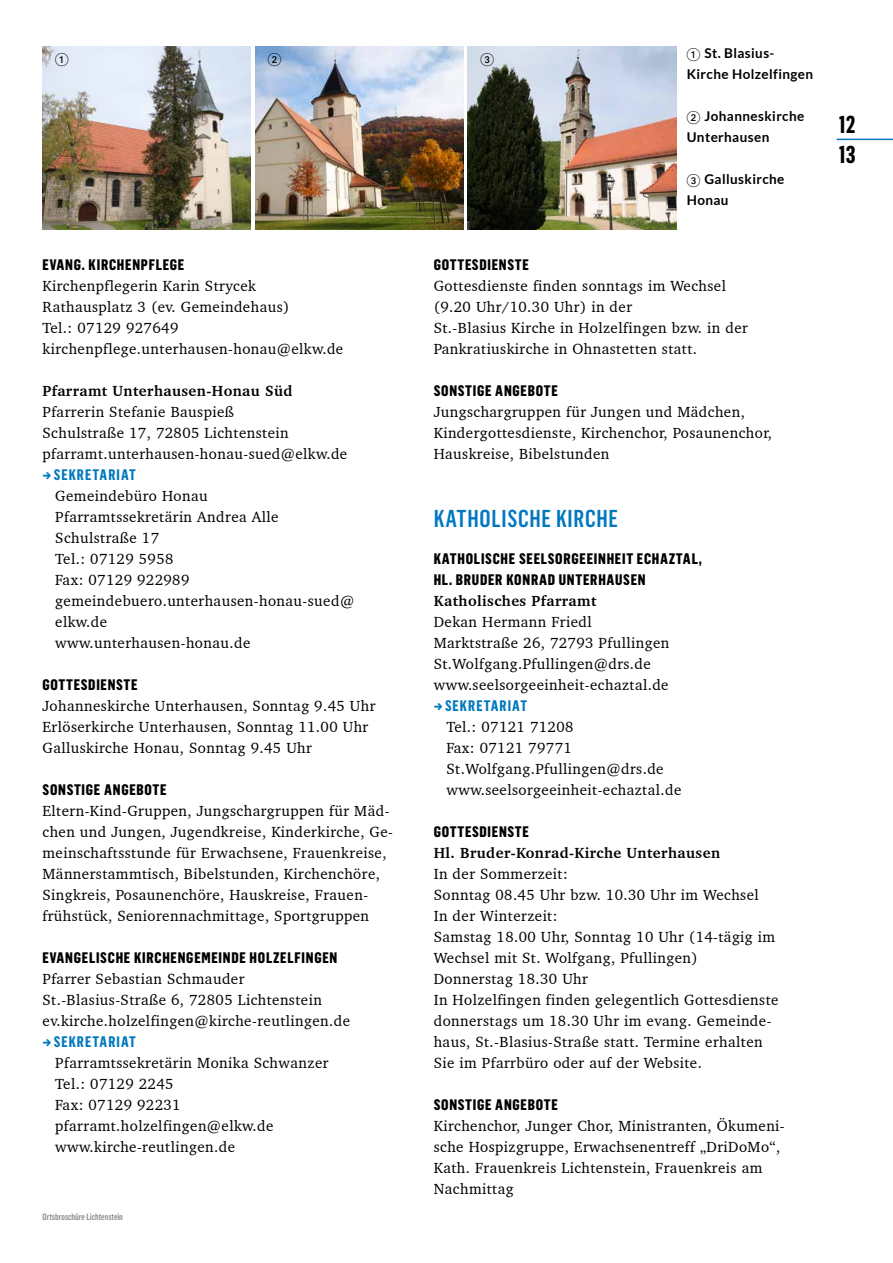
<style>
.page{position:relative;width:893px;height:1263px;background:#fff}
.page>*{position:absolute;margin:0;border:0;box-sizing:border-box;transform-origin:0 0}
.t1{font:500 24px "Flama Condensed";letter-spacing:.03em;color:#0078bf}
.t2{font:700 24px/30px "Flama Condensed";color:#000}
.t3{font:15px/21px "Charter BT Pro";letter-spacing:.03em;color:#000}
.t4{font:800 15px/21px "Flama Condensed";letter-spacing:.05em;color:#000}
.t5{font:700 15px "Charter BT Pro";letter-spacing:.03em;color:#000}
.t6{font:700 15px "Flama Condensed";letter-spacing:.07em;color:#0078bf}
.t7{font:700 13.5px/21px "Lato";letter-spacing:.03em;color:#000}
.t8{font:500 9px "Flama Condensed";color:#878786}
.s1{font-size:21px}
</style>
<div class="page">
<img style="left:255px;top:47px;width:208px;height:183px">
<img style="left:468px;top:47px;width:208px;height:183px">
<img style="left:43px;top:47px;width:208px;height:183px">
<hr style="left:837px;top:139px;width:56px;height:1px;background:#0078bf">
<svg style="left:55px;top:53px;width:14px;height:13px"></svg>
<svg style="left:268px;top:53px;width:13px;height:13px"></svg>
<svg style="left:481px;top:53px;width:13px;height:13px"></svg>
<p class="t4" style="left:43px;top:254px;width:143px">EVANG. KIRCHENPFLEGE</p>
<p class="t3" style="left:43px;top:275px;width:302px">Kirchenpflegerin Karin Strycek Rathausplatz 3 (ev. Gemeindehaus)<br>Tel.: 07129 927649 kirchenpflege.unterhausen-honau@elkw.de</p>
<p class="t5" style="left:43px;top:381px;width:251px">Pfarramt Unterhausen-Honau Süd</p>
<p class="t3" style="left:43px;top:401px;width:306px">Pfarrerin Stefanie Bauspieß<br>Schulstraße 17, 72805 Lichtenstein pfarramt.unterhausen-honau-sued@elkw.de</p>
<p class="t6" style="left:43px;top:465px;width:95px"><span class="s1">→</span>SEKRETARIAT</p>
<p class="t3" style="left:55px;top:485px;width:300px">Gemeindebüro Honau<br>Pfarramtssekretärin Andrea Alle<br>Schulstraße 17<br>Tel.: 07129 5958<br>Fax: 07129 922989 gemeindebuero.unterhausen-honau-sued@ elkw.de<br>www.unterhausen-honau.de</p>
<p class="t4" style="left:43px;top:674px;width:97px">GOTTESDIENSTE</p>
<p class="t3" style="left:43px;top:695px;width:334px">Johanneskirche Unterhausen, Sonntag 9.45 Uhr<br>Erlöserkirche Unterhausen, Sonntag 11.00 Uhr<br>Galluskirche Honau, Sonntag 9.45 Uhr</p>
<p class="t4" style="left:43px;top:779px;width:126px">SONSTIGE ANGEBOTE</p>
<p class="t3" style="left:43px;top:800px;width:352px">Eltern-Kind-Gruppen, Jungschargruppen für Mäd&shy;chen und Jungen, Jugendkreise, Kinderkirche, Ge&shy;meinschaftsstunde für Erwachsene, Frauenkreise, Männerstammtisch, Bibelstunden, Kirchenchöre, Singkreis, Posaunenchöre, Hauskreise, Frauen&shy;frühstück, Seniorennachmittage, Sportgruppen</p>
<p class="t4" style="left:43px;top:947px;width:296px">EVANGELISCHE KIRCHENGEMEINDE HOLZELFINGEN</p>
<p class="t3" style="left:43px;top:968px;width:309px">Pfarrer Sebastian Schmauder<br>St.-Blasius-Straße 6, 72805 Lichtenstein ev.kirche.holzelfingen@kirche-reutlingen.de</p>
<p class="t6" style="left:43px;top:1032px;width:95px"><span class="s1">→</span>SEKRETARIAT</p>
<p class="t3" style="left:55px;top:1052px;width:275px">Pfarramtssekretärin Monika Schwanzer<br>Tel.: 07129 2245<br>Fax: 07129 92231 pfarramt.holzelfingen@elkw.de www.kirche-reutlingen.de</p>
<p class="t8" style="left:43px;top:1211px;width:82px">Ortsbroschüre Lichtenstein</p>
<p class="t7" style="left:687px;top:42px;width:128px;text-indent:18px">St. Blasius-<br>Kirche Holzelfingen</p>
<p class="t7" style="left:687px;top:105px;width:119px;text-indent:18px">Johanneskirche<br>Unterhausen</p>
<p class="t7" style="left:687px;top:168px;width:99px;text-indent:18px">Galluskirche<br>Honau</p>
<p class="t4" style="left:434px;top:254px;width:97px">GOTTESDIENSTE</p>
<p class="t3" style="left:434px;top:275px;width:316px">Gottesdienste finden sonntags im Wechsel (9.20 Uhr/10.30 Uhr) in der<br>St.-Blasius Kirche in Holzelfingen bzw. in der Pankratiuskirche in Ohnastetten statt.</p>
<p class="t4" style="left:434px;top:380px;width:126px">SONSTIGE ANGEBOTE</p>
<p class="t3" style="left:434px;top:401px;width:340px">Jungschargruppen für Jungen und Mädchen,<br>Kindergottesdienste, Kirchenchor, Posaunenchor,<br>Hauskreise, Bibelstunden</p>
<h1 class="t1" style="left:434px;top:503px;width:186px">KATHOLISCHE KIRCHE</h1>
<p class="t4" style="left:434px;top:548px;width:270px">KATHOLISCHE SEELSORGEEINHEIT ECHAZTAL,<br>HL. BRUDER KONRAD UNTERHAUSEN</p>
<p class="t5" style="left:434px;top:591px;width:164px">Katholisches Pfarramt</p>
<p class="t3" style="left:434px;top:611px;width:237px">Dekan Hermann Friedl<br>Marktstraße 26, 72793 Pfullingen<br>St.Wolfgang.Pfullingen@drs.de www.seelsorgeeinheit-echaztal.de</p>
<p class="t6" style="left:434px;top:696px;width:95px"><span class="s1">→</span>SEKRETARIAT</p>
<p class="t3" style="left:446px;top:716px;width:236px">Tel.: 07121 71208<br>Fax: 07121 79771<br>St.Wolfgang.Pfullingen@drs.de www.seelsorgeeinheit-echaztal.de</p>
<p class="t4" style="left:434px;top:821px;width:97px">GOTTESDIENSTE</p>
<p class="t5" style="left:434px;top:843px;width:288px">Hl. Bruder-Konrad-Kirche Unterhausen</p>
<p class="t3" style="left:434px;top:863px;width:346px">In der Sommerzeit:<br>Sonntag 08.45 Uhr bzw. 10.30 Uhr im Wechsel<br>In der Winterzeit:<br>Samstag 18.00 Uhr, Sonntag 10 Uhr (14-tägig im Wechsel mit St. Wolfgang, Pfullingen)<br>Donnerstag 18.30 Uhr<br>In Holzelfingen finden gelegentlich Gottesdienste donnerstags um 18.30 Uhr im evang. Gemeinde&shy;haus, St.-Blasius-Straße statt. Termine erhalten Sie im Pfarrbüro oder auf der Website.</p>
<p class="t4" style="left:434px;top:1094px;width:126px">SONSTIGE ANGEBOTE</p>
<p class="t3" style="left:434px;top:1115px;width:352px">Kirchenchor, Junger Chor, Ministranten, Ökumeni&shy;sche Hospizgruppe, Erwachsenentreff „DriDoMo“, Kath. Frauenkreis Lichtenstein, Frauenkreis am Nachmittag</p>
<h1 class="t2" style="left:839px;top:109px;width:19px">12<br>13</h1>
</div>
